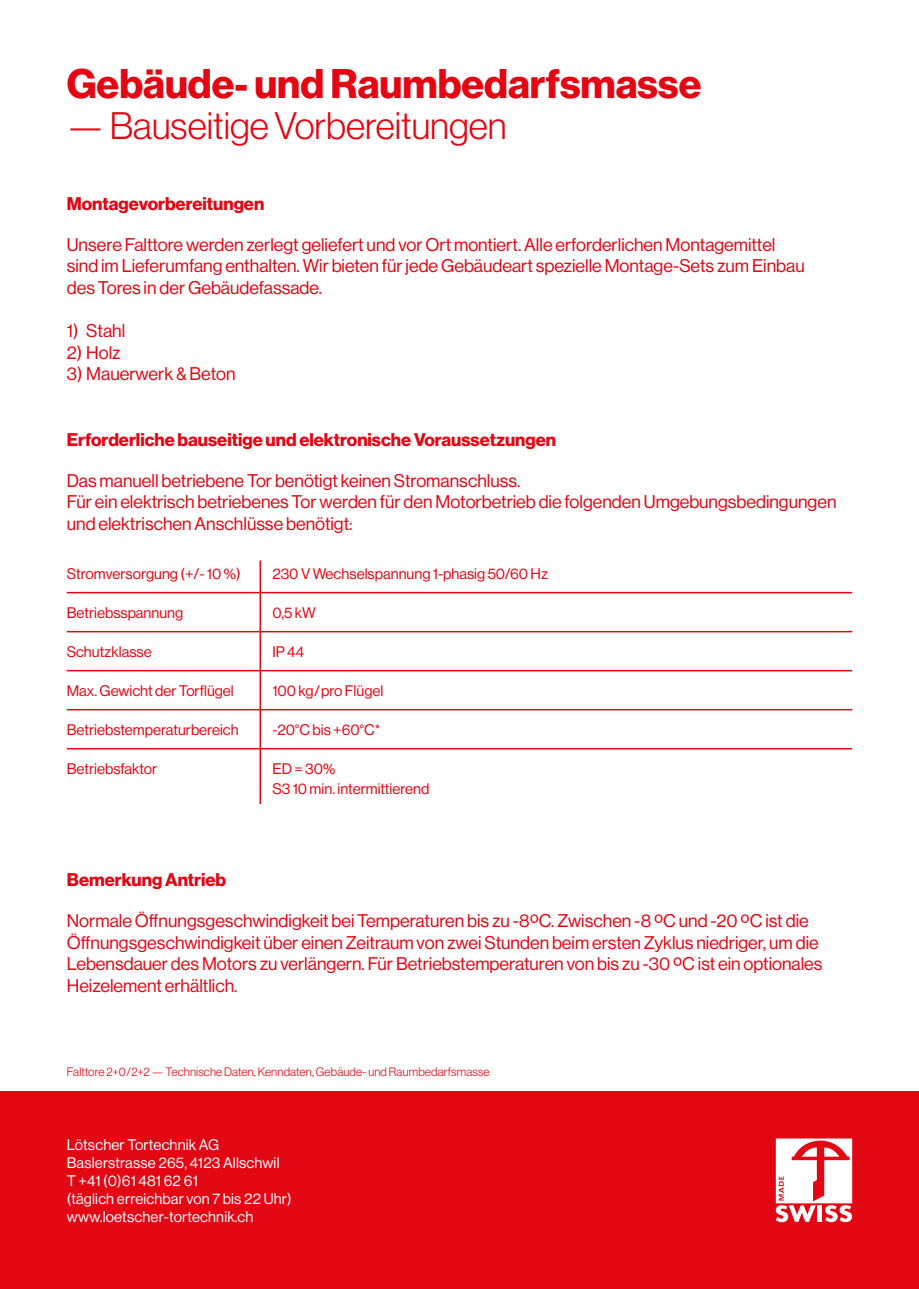
<style>
.page{position:relative;width:919px;height:1289px;background:#fff}
.page>*{position:absolute;margin:0;border:0;box-sizing:border-box;transform-origin:0 0}
.t1{font:40.5px "N Haas Grotesk DS Pro 75 Bd";color:#e30613}
.t2{font:37.5px "N Haas Grotesk DS Pro 45 Lt";color:#e30613}
.t3{font:18px/21.6px "N Haas Grotesk DS Pro 55 Rg";color:#e30613}
.t4{font:18px "N Haas Grotesk DS Pro 75 Bd";color:#e30613}
.t5{font:15px/19.5px "N Haas Grotesk DS Pro 55 Rg";color:#e30613}
.Absatzformat_1{font:15px/18px "N Haas Grotesk DS Pro 55 Rg";letter-spacing:.01em;color:#fff}
.t6{font:12px "N Haas Grotesk DS Pro 45 Lt";letter-spacing:.015em;color:#e30613}
</style>
<div class="page">
<hr style="left:67px;top:592px;width:785px;height:1px;background:#e30613">
<hr style="left:67px;top:631px;width:785px;height:1px;background:#e30613">
<hr style="left:67px;top:670px;width:785px;height:1px;background:#e30613">
<hr style="left:67px;top:709px;width:785px;height:1px;background:#e30613">
<hr style="left:67px;top:748px;width:785px;height:1px;background:#e30613">
<div style="left:0;top:1091px;width:918px;height:197px;background:#e30613"></div>
<svg style="left:775px;top:1138px;width:77px;height:84px"></svg>
<hr style="left:259px;top:560px;width:2px;height:244px;background:#e30613">
<p class="t1" style="left:67px;top:60px;width:636px">Gebäude- und Raumbedarfsmasse</p>
<p class="t2" style="left:67px;top:104px;width:441px">— Bauseitige Vorbereitungen</p>
<p class="t4" style="left:67px;top:193px;width:199px">Montagevorbereitungen</p>
<p class="t3" style="left:67px;top:234px;width:739px">Unsere Falttore werden zerlegt geliefert und vor Ort montiert. Alle erforderlichen Montagemittel sind im Lieferumfang enthalten. Wir bieten für jede Gebäudeart spezielle Montage-Sets zum Einbau des Tores in der Gebäudefassade.</p>
<p class="t3" style="left:67px;top:320px;width:60px">1) Stahl</p>
<p class="t3" style="left:67px;top:342px;width:55px">2) Holz</p>
<p class="t3" style="left:67px;top:363px;width:170px">3) Mauerwerk &amp; Beton</p>
<p class="t4" style="left:67px;top:429px;width:491px">Erforderliche bauseitige und elektronische Voraussetzungen</p>
<p class="t3" style="left:67px;top:470px;width:455px">Das manuell betriebene Tor benötigt keinen Stromanschluss.</p>
<p class="t3" style="left:67px;top:491px;width:771px">Für ein elektrisch betriebenes Tor werden für den Motorbetrieb die folgenden Umgebungsbedingungen und elektrischen Anschlüsse benötigt:</p>
<p class="t5" style="left:67px;top:564px;width:175px">Stromversorgung (+/- 10 %)</p>
<p class="t5" style="left:272px;top:564px;width:277px">230 V Wechselspannung 1-phasig 50/60 Hz</p>
<p class="t5" style="left:67px;top:603px;width:118px">Betriebsspannung</p>
<p class="t5" style="left:272px;top:603px;width:45px">0,5 kW</p>
<p class="t5" style="left:67px;top:642px;width:86px">Schutzklasse</p>
<p class="t5" style="left:272px;top:642px;width:33px">IP 44</p>
<p class="t5" style="left:67px;top:681px;width:169px">Max. Gewicht der Torflügel</p>
<p class="t5" style="left:272px;top:681px;width:112px">100 kg/ pro Flügel</p>
<p class="t5" style="left:67px;top:720px;width:173px">Betriebstemperaturbereich</p>
<p class="t5" style="left:272px;top:720px;width:109px">-20°C bis +60°C*</p>
<p class="t5" style="left:67px;top:759px;width:92px">Betriebsfaktor</p>
<p class="t5" style="left:272px;top:759px;width:159px">ED = 30%<br>S3 10 min. intermittierend</p>
<p class="t4" style="left:67px;top:869px;width:161px">Bemerkung Antrieb</p>
<p class="t3" style="left:67px;top:910px;width:743px">Normale Öffnungsgeschwindigkeit bei Temperaturen bis zu -8ºC. Zwischen -8 ºC und -20 ºC ist die</p>
<p class="t3" style="left:67px;top:931px;width:757px">Öffnungsgeschwindigkeit über einen Zeitraum von zwei Stunden beim ersten Zyklus niedriger, um die<br>Lebensdauer des Motors zu verlängern. Für Betriebstemperaturen von bis zu -30 ºC ist ein optionales<br>Heizelement erhältlich.</p>
<p class="t6" style="left:67px;top:1064px;width:424px">Falttore 2+0/2+2 — Technische Daten, Kenndaten, Gebäude- und Raumbedarfsmasse</p>
<p class="Absatzformat_1" style="left:67px;top:1135px;width:226px">Lötscher Tortechnik AG<br>Baslerstrasse 265, 4123 Allschwil<br>T +41 (0)61 481 62 61<br>(täglich erreichbar von 7 bis 22 Uhr) www.loetscher-tortechnik.ch</p>
</div>
